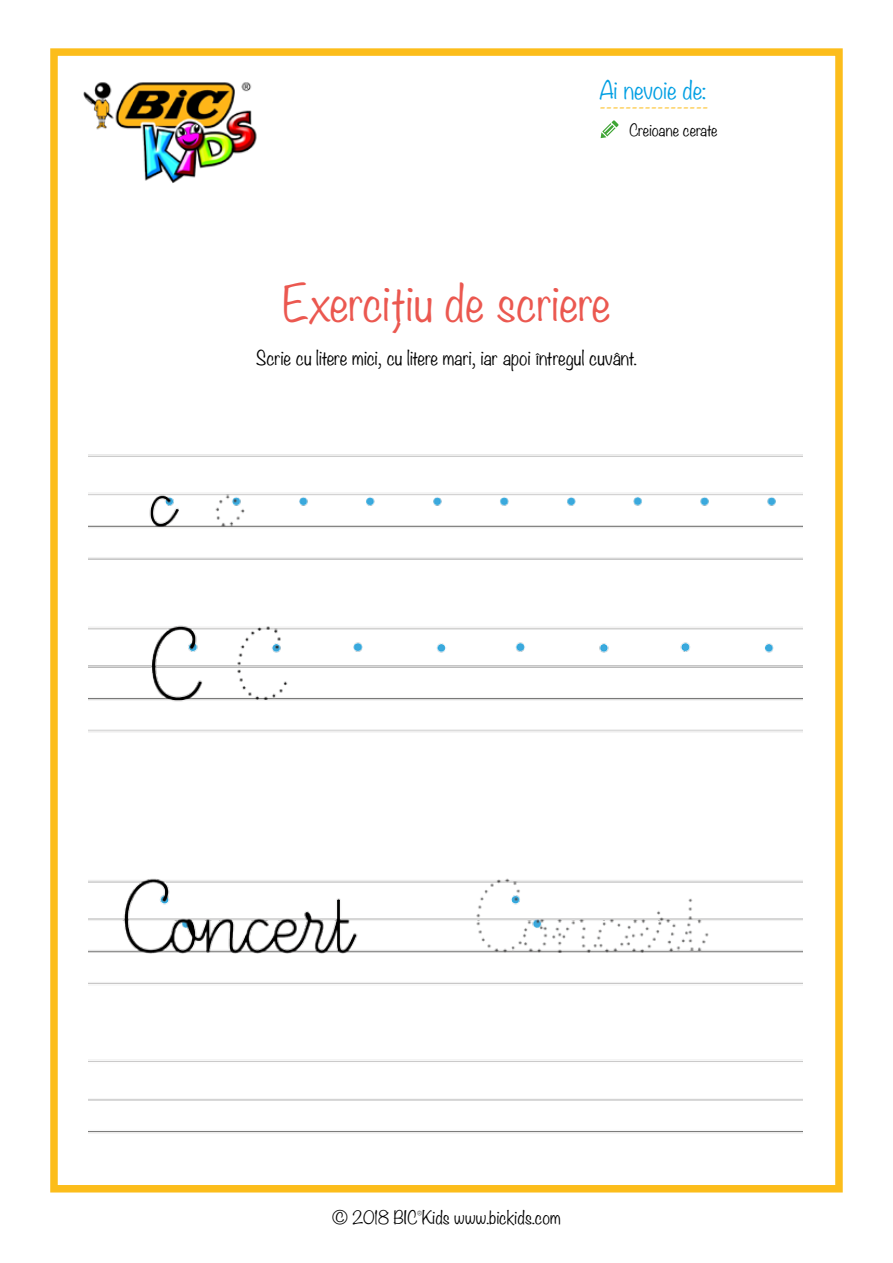
<style>
.page{position:relative;width:893px;height:1263px;background:#fff}
.page>*{position:absolute;margin:0;border:0;box-sizing:border-box;transform-origin:0 0}
.t1{font:300 45px "Noteworthy";color:#eb5850}
.t2{font:300 22.5px "Noteworthy";color:#009fe3}
.t3{font:300 18px "Noteworthy";color:#000}
.t4{font:18px "Minion Pro";color:#fcbd1b}
.t5{font:300 16.5px "Noteworthy";color:#000}
.t6{font:300 15px "Noteworthy";letter-spacing:-.005em;color:#000}
</style>
<div class="page">
<div style="left:50px;top:48px;width:793px;height:1144px;border:8px solid #fcbd1b"></div>
<img style="left:83px;top:82px;width:174px;height:101px">
<svg style="left:601px;top:120px;width:18px;height:18px"></svg>
<img style="left:88px;top:454px;width:714px;height:680px">
<p class="t2" style="left:600px;top:70px;width:108px">Ai nevoie de:</p>
<p class="t4" style="left:600px;top:94px;width:110px">-----------------</p>
<p class="t6" style="left:629px;top:117px;width:90px">Creioane cerate</p>
<h1 class="t1" style="left:282px;top:263px;width:330px">Exercițiu de scriere</h1>
<p class="t3" style="left:256px;top:342px;width:382px">Scrie cu litere mici, cu litere mari, iar apoi întregul cuvânt.</p>
<p class="t5" style="left:332px;top:1203px;width:230px">© 2018 BIC<sup>®</sup>Kids www.bickids.com</p>
</div>
